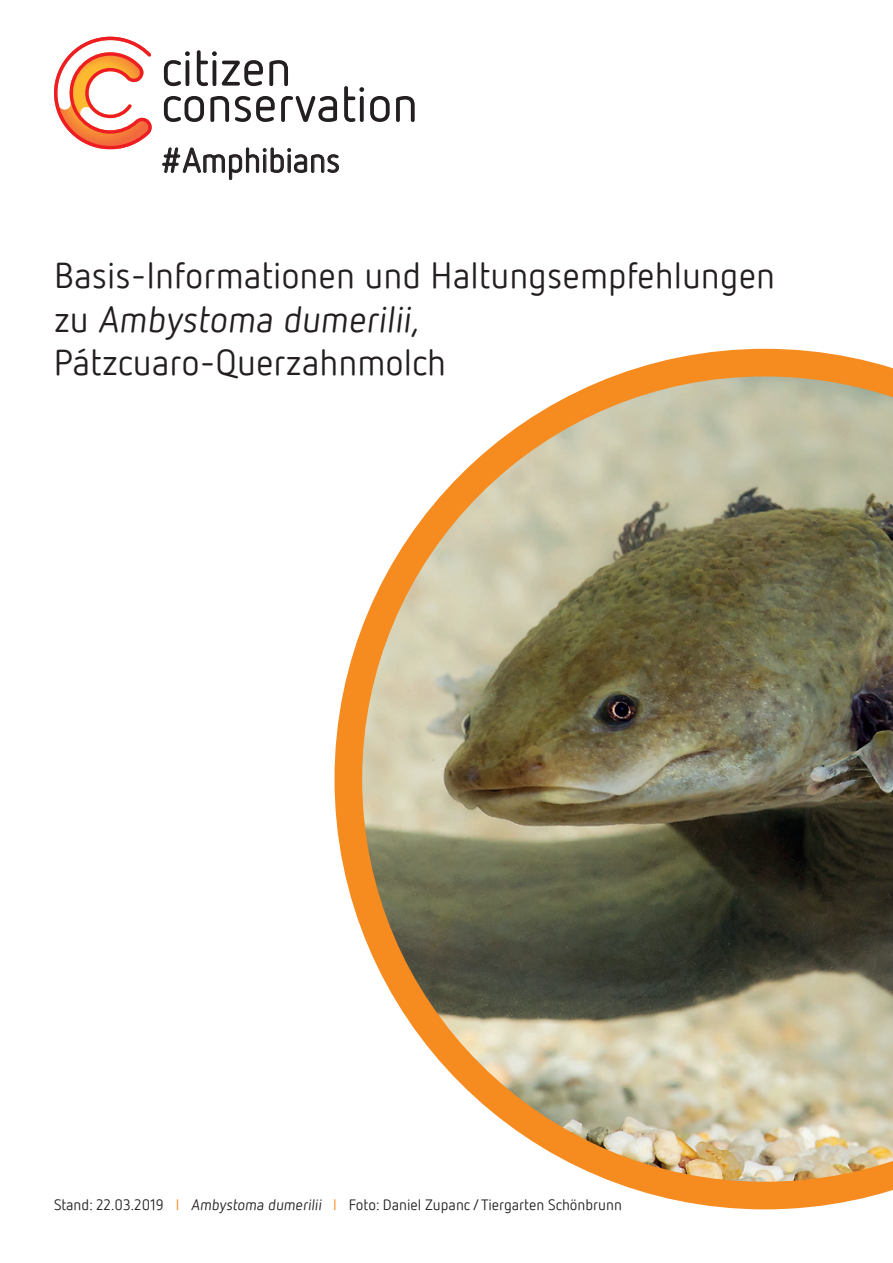
<style>
.page{position:relative;width:893px;height:1263px;background:#fff}
.page>*{position:absolute;margin:0;border:0;box-sizing:border-box;transform-origin:0 0}
.t1{font:36px/43.2px "Netto Pro";color:#231f20}
.t2{font:33.75px "Netto Pro";letter-spacing:-.005em;color:#231f20}
.t3{font:15px "Netto Pro";color:#231f20}
.s1{color:#f68b1f}
</style>
<div class="page">
<svg style="left:334px;top:349px;width:559px;height:860px"></svg>
<svg style="left:54px;top:37px;width:98px;height:112px"></svg>
<svg style="left:164px;top:51px;width:26px;height:35px"></svg>
<svg style="left:197px;top:50px;width:66px;height:36px"></svg>
<svg style="left:269px;top:60px;width:19px;height:26px"></svg>
<svg style="left:164px;top:96px;width:40px;height:26px"></svg>
<svg style="left:210px;top:96px;width:19px;height:26px"></svg>
<svg style="left:235px;top:96px;width:40px;height:26px"></svg>
<svg style="left:281px;top:96px;width:56px;height:26px"></svg>
<svg style="left:344px;top:86px;width:20px;height:36px"></svg>
<svg style="left:370px;top:96px;width:20px;height:26px"></svg>
<svg style="left:396px;top:96px;width:19px;height:26px"></svg>
<svg style="left:162px;top:147px;width:177px;height:33px"></svg>
<p class="t2" style="left:162px;top:138px;width:179px">#Amphibians</p>
<p class="t1" style="left:54px;top:253px;width:723px">Basis-Informationen und Haltungsempfehlungen zu Ambystoma dumerilii,<br>Pátzcuaro-Querzahnmolch</p>
<p class="t3" style="left:54px;top:1195px;width:569px">Stand: 22.03.2019 <span class="s1">I</span> Ambystoma dumerilii <span class="s1">I</span> Foto: Daniel Zupanc / Tiergarten Schönbrunn</p>
</div>
